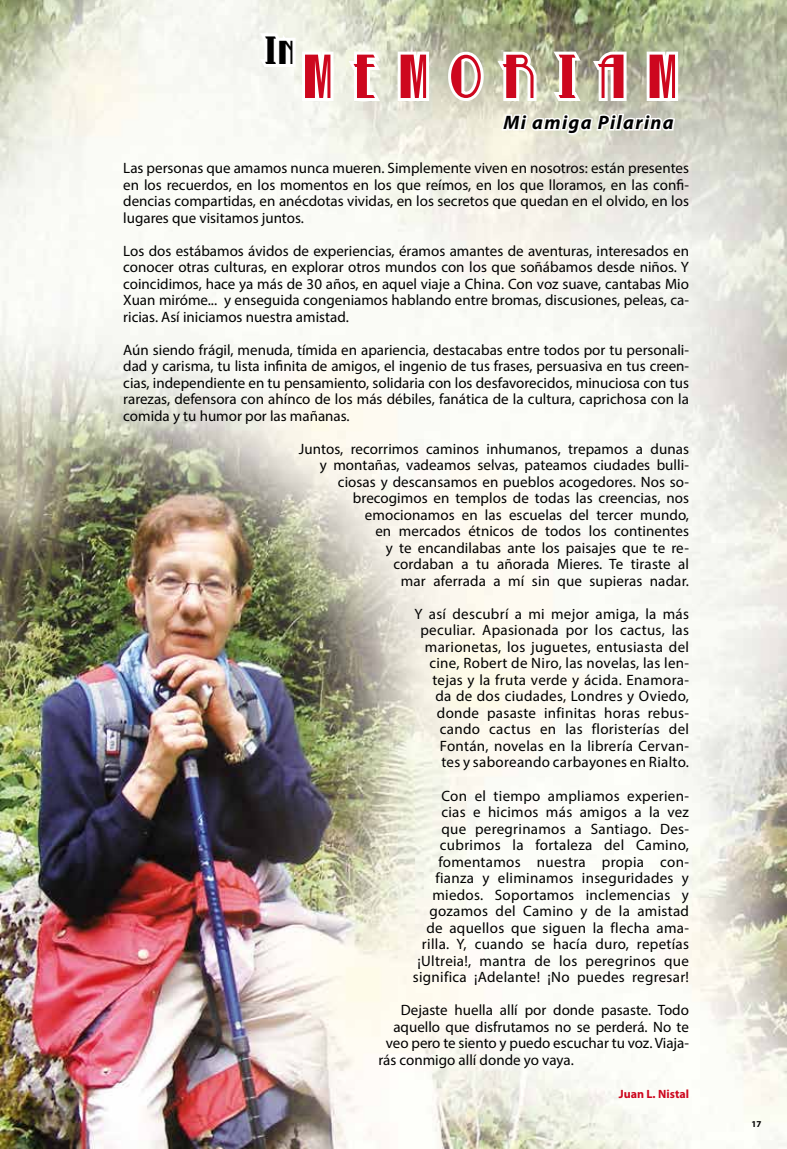
<style>
.page{position:relative;width:787px;height:1149px;background:#fff}
.page>*{position:absolute;margin:0;border:0;box-sizing:border-box;transform-origin:0 0}
.t1{font:54px "Betty Noir";letter-spacing:.37em;color:#cd071e}
.t2{font:34.5px "Betty Noir";color:#000}
.t3{font:italic 700 19.5px "Myriad Pro";letter-spacing:.07em;color:#000}
.t4{font:15px/16.5px "Myriad Pro";letter-spacing:.01em;color:#000;text-align:justify}
.t5{font:700 12px "Myriad Pro";color:#cd071e}
.t6{font:700 9px "Myriad Pro";color:#000}
</style>
<div class="page">
<img style="left:0;top:0;width:787px;height:1148px">
<svg style="left:255px;top:0;width:81px;height:135px"></svg>
<svg style="left:343px;top:49px;width:42px;height:55px"></svg>
<svg style="left:395px;top:0;width:37px;height:135px"></svg>
<svg style="left:444px;top:0;width:237px;height:136px"></svg>
<h2 class="t2" style="left:264px;top:34px;width:32px">In</h2>
<h1 class="t1" style="left:302px;top:51px;width:377px">MEMORIAM</h1>
<h3 class="t3" style="left:503px;top:110px;width:172px">Mi amiga Pilarina</h3>
<p class="t4" style="left:123px;top:159px;width:567px">Las personas que amamos nunca mueren. Simplemente viven en nosotros: están presentes en los recuerdos, en los momentos en los que reímos, en los que lloramos, en las confi&shy;dencias compartidas, en anécdotas vividas, en los secretos que quedan en el olvido, en los lugares que visitamos juntos.</p>
<p class="t4" style="left:123px;top:242px;width:567px">Los dos estábamos ávidos de experiencias, éramos amantes de aventuras, interesados en conocer otras culturas, en explorar otros mundos con los que soñábamos desde niños. Y coincidimos, hace ya más de 30 años, en aquel viaje a China. Con voz suave, cantabas Mio Xuan miróme... y enseguida congeniamos hablando entre bromas, discusiones, peleas, ca&shy;ricias. Así iniciamos nuestra amistad.</p>
<p class="t4" style="left:123px;top:341px;width:567px">Aún siendo frágil, menuda, tímida en apariencia, destacabas entre todos por tu personali&shy;dad y carisma, tu lista infinita de amigos, el ingenio de tus frases, persuasiva en tus creen&shy;cias, independiente en tu pensamiento, solidaria con los desfavorecidos, minuciosa con tus rarezas, defensora con ahínco de los más débiles, fanática de la cultura, caprichosa con la comida y tu humor por las mañanas.</p>
<p class="t4" style="left:299px;top:440px;width:392px;text-align:right">Juntos, recorrimos caminos inhumanos, trepamos a dunas y montañas, vadeamos selvas, pateamos ciudades bulli&shy;ciosas y descansamos en pueblos acogedores. Nos so&shy;brecogimos en templos de todas las creencias, nos emocionamos en las escuelas del tercer mundo,<br>en mercados étnicos de todos los continentes<br>y te encandilabas ante los paisajes que te re-<br>cordaban a tu añorada Mieres. Te tiraste al<br>mar aferrada a mí sin que supieras nadar.</p>
<p class="t4" style="left:414px;top:605px;width:276px;text-align:right">Y así descubrí a mi mejor amiga, la más peculiar. Apasionada por los cactus, las marionetas, los juguetes, entusiasta del cine, Robert de Niro, las novelas, las len&shy;tejas y la fruta verde y ácida. Enamora&shy;da de dos ciudades, Londres y Oviedo, donde pasaste infinitas horas rebus&shy;cando cactus en las floristerías del Fontán, novelas en la librería Cervan-<br>tes y saboreando carbayones en Rialto.</p>
<p class="t4" style="left:413px;top:786px;width:278px;text-align:right">Con el tiempo ampliamos experien-<br>cias e hicimos más amigos a la vez que peregrinamos a Santiago. Des&shy;cubrimos la fortaleza del Camino, fomentamos nuestra propia con&shy;fianza y eliminamos inseguridades y miedos. Soportamos inclemencias y gozamos del Camino y de la amistad de aquellos que siguen la flecha ama&shy;rilla. Y, cuando se hacía duro, repetías ¡Ultreia!, mantra de los peregrinos que significa ¡Adelante! ¡No puedes regresar!</p>
<p class="t4" style="left:401px;top:1001px;width:289px">Dejaste huella allí por donde pasaste. Todo</p>
<p class="t4" style="left:393px;top:1017px;width:297px">aquello que disfrutamos no se perderá. No te</p>
<p class="t4" style="left:386px;top:1034px;width:305px">veo pero te siento y puedo escuchar tu voz. Viaja-</p>
<p class="t4" style="left:378px;top:1050px;width:197px">rás conmigo allí donde yo vaya.</p>
<p class="t5" style="left:618px;top:1085px;width:72px">Juan L. Nistal</p>
<p class="t6" style="left:751px;top:1117px;width:11px">17</p>
</div>
